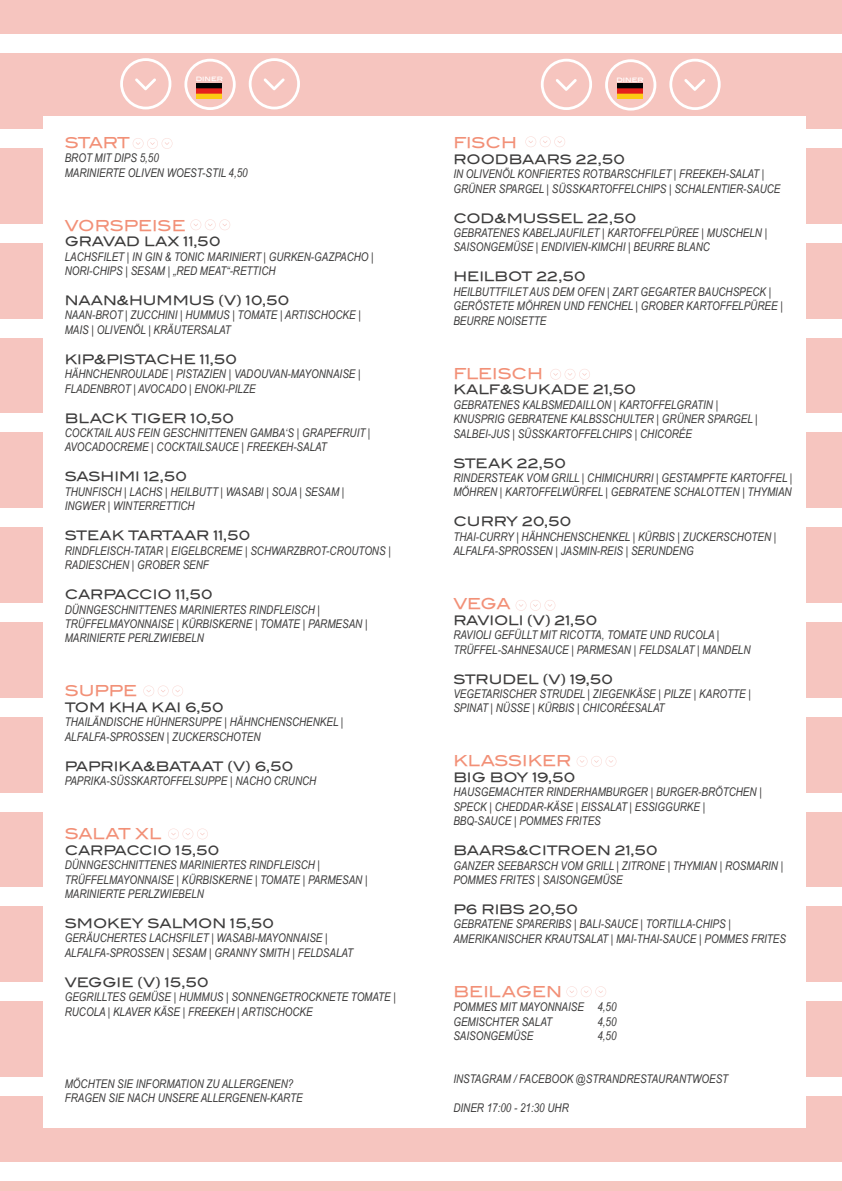
<style>
.page{position:relative;width:842px;height:1191px;background:#f6c5bf}
.page>*{position:absolute;margin:0;border:0;box-sizing:border-box;transform-origin:0 0}
.t1{font:15px "Blair Md ITCTT Medium";color:#f29077}
.t2{font:13px "Blair Md ITCTT Medium";letter-spacing:-.01em;color:#3d3c3c}
.t3{font:italic 12px/14.4px "Arial Narrow";color:#3d3c3c}
.t4{font:7px "Blair Md ITCTT Medium";color:#fff}
</style>
<div class="page">
<div style="left:0;top:1162px;width:842px;height:19px;background:#fff"></div>
<div style="left:0;top:34px;width:842px;height:19px;background:#fff"></div>
<div style="left:0;top:129px;width:842px;height:19px;background:#fff"></div>
<div style="left:0;top:224px;width:842px;height:18px;background:#fff"></div>
<div style="left:0;top:319px;width:842px;height:18px;background:#fff"></div>
<div style="left:0;top:413px;width:842px;height:19px;background:#fff"></div>
<div style="left:0;top:508px;width:842px;height:19px;background:#fff"></div>
<div style="left:0;top:603px;width:842px;height:19px;background:#fff"></div>
<div style="left:0;top:698px;width:842px;height:18px;background:#fff"></div>
<div style="left:0;top:793px;width:842px;height:18px;background:#fff"></div>
<div style="left:0;top:887px;width:842px;height:19px;background:#fff"></div>
<div style="left:0;top:982px;width:842px;height:19px;background:#fff"></div>
<div style="left:0;top:1077px;width:842px;height:18px;background:#fff"></div>
<div style="left:43px;top:117px;width:763px;height:1010px;background:#fff"></div>
<svg style="left:133px;top:138px;width:40px;height:11px"></svg>
<svg style="left:143px;top:685px;width:40px;height:11px"></svg>
<svg style="left:168px;top:828px;width:40px;height:11px"></svg>
<svg style="left:566px;top:986px;width:40px;height:11px"></svg>
<svg style="left:577px;top:756px;width:39px;height:11px"></svg>
<svg style="left:516px;top:600px;width:39px;height:11px"></svg>
<svg style="left:550px;top:369px;width:40px;height:11px"></svg>
<svg style="left:525px;top:136px;width:40px;height:11px"></svg>
<svg style="left:184px;top:59px;width:52px;height:51px"></svg>
<svg style="left:120px;top:58px;width:51px;height:51px"></svg>
<svg style="left:249px;top:58px;width:51px;height:51px"></svg>
<svg style="left:605px;top:59px;width:51px;height:52px"></svg>
<svg style="left:541px;top:59px;width:51px;height:51px"></svg>
<svg style="left:669px;top:59px;width:52px;height:51px"></svg>
<img style="left:197px;top:83px;width:25px;height:15px">
<img style="left:618px;top:83px;width:25px;height:15px">
<svg style="left:190px;top:219px;width:40px;height:11px"></svg>
<p class="t4" style="left:196px;top:74px;width:29px">diner</p>
<p class="t4" style="left:616px;top:75px;width:29px">diner</p>
<p class="t1" style="left:65px;top:133px;width:67px">START</p>
<p class="t3" style="left:65px;top:150px;width:184px">BROT MIT DIPS 5,50<br>MARINIERTE OLIVEN WOEST-STIL 4,50</p>
<p class="t1" style="left:65px;top:216px;width:123px">VORSPEISE</p>
<p class="t2" style="left:65px;top:234px;width:158px">GRAVAD LAX 11,50</p>
<p class="t3" style="left:65px;top:249px;width:311px">LACHSFILET | IN GIN &amp; TONIC MARINIERT | GURKEN-GAZPACHO |<br>NORI-CHIPS | SESAM | „RED MEAT“-RETTICH</p>
<p class="t2" style="left:65px;top:292px;width:226px">NAAN&amp;HUMMUS (V) 10,50</p>
<p class="t3" style="left:65px;top:308px;width:298px">NAAN-BROT | ZUCCHINI | HUMMUS | TOMATE | ARTISCHOCKE |<br>MAIS | OLIVENÖL | KRÄUTERSALAT</p>
<p class="t2" style="left:65px;top:351px;width:174px">KIP&amp;PISTACHE 11,50</p>
<p class="t3" style="left:65px;top:366px;width:298px">HÄHNCHENROULADE | PISTAZIEN | VADOUVAN-MAYONNAISE |<br>FLADENBROT | AVOCADO | ENOKI-PILZE</p>
<p class="t2" style="left:65px;top:410px;width:171px">BLACK TIGER 10,50</p>
<p class="t3" style="left:65px;top:425px;width:307px">COCKTAIL AUS FEIN GESCHNITTENEN GAMBA‘S | GRAPEFRUIT |<br>AVOCADOCREME | COCKTAILSAUCE | FREEKEH-SALAT</p>
<p class="t2" style="left:65px;top:469px;width:124px">SASHIMI 12,50</p>
<p class="t3" style="left:65px;top:484px;width:281px">THUNFISCH | LACHS | HEILBUTT | WASABI | SOJA | SESAM |<br>INGWER | WINTERRETTICH</p>
<p class="t2" style="left:65px;top:528px;width:187px">STEAK TARTAAR 11,50</p>
<p class="t3" style="left:65px;top:543px;width:328px">RINDFLEISCH-TATAR | EIGELBCREME | SCHWARZBROT-CROUTONS |<br>RADIESCHEN | GROBER SENF</p>
<p class="t2" style="left:65px;top:586px;width:150px">CARPACCIO 11,50</p>
<p class="t3" style="left:65px;top:602px;width:304px">DÜNNGESCHNITTENES MARINIERTES RINDFLEISCH |<br>TRÜFFELMAYONNAISE | KÜRBISKERNE | TOMATE | PARMESAN |<br>MARINIERTE PERLZWIEBELN</p>
<p class="t1" style="left:65px;top:682px;width:74px">SUPPE</p>
<p class="t2" style="left:65px;top:699px;width:161px">TOM KHA KAI 6,50</p>
<p class="t3" style="left:65px;top:714px;width:280px">THAILÄNDISCHE HÜHNERSUPPE | HÄHNCHENSCHENKEL |<br>ALFALFA-SPROSSEN | ZUCKERSCHOTEN</p>
<p class="t2" style="left:65px;top:758px;width:230px">PAPRIKA&amp;BATAAT (V) 6,50</p>
<p class="t3" style="left:65px;top:773px;width:253px">PAPRIKA-SÜSSKARTOFFELSUPPE | NACHO CRUNCH</p>
<p class="t1" style="left:65px;top:824px;width:98px">SALAT XL</p>
<p class="t2" style="left:65px;top:842px;width:156px">CARPACCIO 15,50</p>
<p class="t3" style="left:65px;top:857px;width:304px">DÜNNGESCHNITTENES MARINIERTES RINDFLEISCH |<br>TRÜFFELMAYONNAISE | KÜRBISKERNE | TOMATE | PARMESAN |<br>MARINIERTE PERLZWIEBELN</p>
<p class="t2" style="left:65px;top:915px;width:211px">SMOKEY SALMON 15,50</p>
<p class="t3" style="left:65px;top:930px;width:290px">GERÄUCHERTES LACHSFILET | WASABI-MAYONNAISE |<br>ALFALFA-SPROSSEN | SESAM | GRANNY SMITH | FELDSALAT</p>
<p class="t2" style="left:65px;top:974px;width:146px">VEGGIE (V) 15,50</p>
<p class="t3" style="left:65px;top:989px;width:333px">GEGRILLTES GEMÜSE | HUMMUS | SONNENGETROCKNETE TOMATE |<br>RUCOLA | KLAVER KÄSE | FREEKEH | ARTISCHOCKE</p>
<p class="t3" style="left:65px;top:1076px;width:240px">MÖCHTEN SIE INFORMATION ZU ALLERGENEN?<br>FRAGEN SIE NACH UNSERE ALLERGENEN-KARTE</p>
<p class="t1" style="left:453px;top:134px;width:65px">FISCH</p>
<p class="t2" style="left:453px;top:151px;width:174px">ROODBAARS 22,50</p>
<p class="t3" style="left:453px;top:166px;width:329px">IN OLIVENÖL KONFIERTES ROTBARSCHFILET | FREEKEH-SALAT |<br>GRÜNER SPARGEL | SÜSSKARTOFFELCHIPS | SCHALENTIER-SAUCE</p>
<p class="t2" style="left:453px;top:210px;width:185px">COD&amp;MUSSEL 22,50</p>
<p class="t3" style="left:453px;top:225px;width:315px">GEBRATENES KABELJAUFILET | KARTOFFELPÜREE | MUSCHELN |<br>SAISONGEMÜSE | ENDIVIEN-KIMCHI | BEURRE BLANC</p>
<p class="t2" style="left:453px;top:269px;width:134px">HEILBOT 22,50</p>
<p class="t3" style="left:453px;top:284px;width:331px">HEILBUTTFILET AUS DEM OFEN | ZART GEGARTER BAUCHSPECK |<br>GERÖSTETE MÖHREN UND FENCHEL | GROBER KARTOFFELPÜREE |<br>BEURRE NOISETTE</p>
<p class="t1" style="left:453px;top:364px;width:91px">FLEISCH</p>
<p class="t2" style="left:453px;top:382px;width:184px">KALF&amp;SUKADE 21,50</p>
<p class="t3" style="left:453px;top:397px;width:306px">GEBRATENES KALBSMEDAILLON | KARTOFFELGRATIN |<br>KNUSPRIG GEBRATENE KALBSSCHULTER | GRÜNER SPARGEL |<br>SALBEI-JUS | SÜSSKARTOFFELCHIPS | CHICORÉE</p>
<p class="t2" style="left:453px;top:455px;width:114px">STEAK 22,50</p>
<p class="t3" style="left:453px;top:470px;width:340px">RINDERSTEAK VOM GRILL | CHIMICHURRI | GESTAMPFTE KARTOFFEL |<br>MÖHREN | KARTOFFELWÜRFEL | GEBRATENE SCHALOTTEN | THYMIAN</p>
<p class="t2" style="left:453px;top:514px;width:120px">CURRY 20,50</p>
<p class="t3" style="left:453px;top:529px;width:325px">THAI-CURRY | HÄHNCHENSCHENKEL | KÜRBIS | ZUCKERSCHOTEN |<br>ALFALFA-SPROSSEN | JASMIN-REIS | SERUNDENG</p>
<p class="t1" style="left:453px;top:594px;width:59px">VEGA</p>
<p class="t2" style="left:453px;top:612px;width:146px">RAVIOLI (V) 21,50</p>
<p class="t3" style="left:453px;top:627px;width:299px">RAVIOLI GEFÜLLT MIT RICOTTA, TOMATE UND RUCOLA |<br>TRÜFFEL-SAHNESAUCE | PARMESAN | FELDSALAT | MANDELN</p>
<p class="t2" style="left:453px;top:671px;width:161px">STRUDEL (V) 19,50</p>
<p class="t3" style="left:453px;top:686px;width:299px">VEGETARISCHER STRUDEL | ZIEGENKÄSE | PILZE | KAROTTE |<br>SPINAT | NÜSSE | KÜRBIS | CHICORÉESALAT</p>
<p class="t1" style="left:453px;top:752px;width:119px">KLASSIKER</p>
<p class="t2" style="left:453px;top:769px;width:124px">BIG BOY 19,50</p>
<p class="t3" style="left:453px;top:784px;width:310px">HAUSGEMACHTER RINDERHAMBURGER | BURGER-BRÖTCHEN |<br>SPECK | CHEDDAR-KÄSE | EISSALAT | ESSIGGURKE |<br>BBQ-SAUCE | POMMES FRITES</p>
<p class="t2" style="left:453px;top:842px;width:206px">BAARS&amp;CITROEN 21,50</p>
<p class="t3" style="left:453px;top:858px;width:331px">GANZER SEEBARSCH VOM GRILL | ZITRONE | THYMIAN | ROSMARIN |<br>POMMES FRITES | SAISONGEMÜSE</p>
<p class="t2" style="left:453px;top:901px;width:126px">P6 RIBS 20,50</p>
<p class="t3" style="left:453px;top:916px;width:334px">GEBRATENE SPARERIBS | BALI-SAUCE | TORTILLA-CHIPS |<br>AMERIKANISCHER KRAUTSALAT | MAI-THAI-SAUCE | POMMES FRITES</p>
<p class="t1" style="left:453px;top:982px;width:110px">BEILAGEN</p>
<p class="t3" style="left:453px;top:999px;width:165px">POMMES MIT MAYONNAISE 4,50<br>GEMISCHTER SALAT</p>
<p class="t3" style="left:597px;top:1014px;width:21px">4,50</p>
<p class="t3" style="left:453px;top:1028px;width:81px">SAISONGEMÜSE</p>
<p class="t3" style="left:597px;top:1028px;width:21px">4,50</p>
<p class="t3" style="left:453px;top:1071px;width:276px">INSTAGRAM / FACEBOOK @STRANDRESTAURANTWOEST</p>
<p class="t3" style="left:453px;top:1100px;width:117px">DINER 17:00 - 21:30 UHR</p>
</div>
